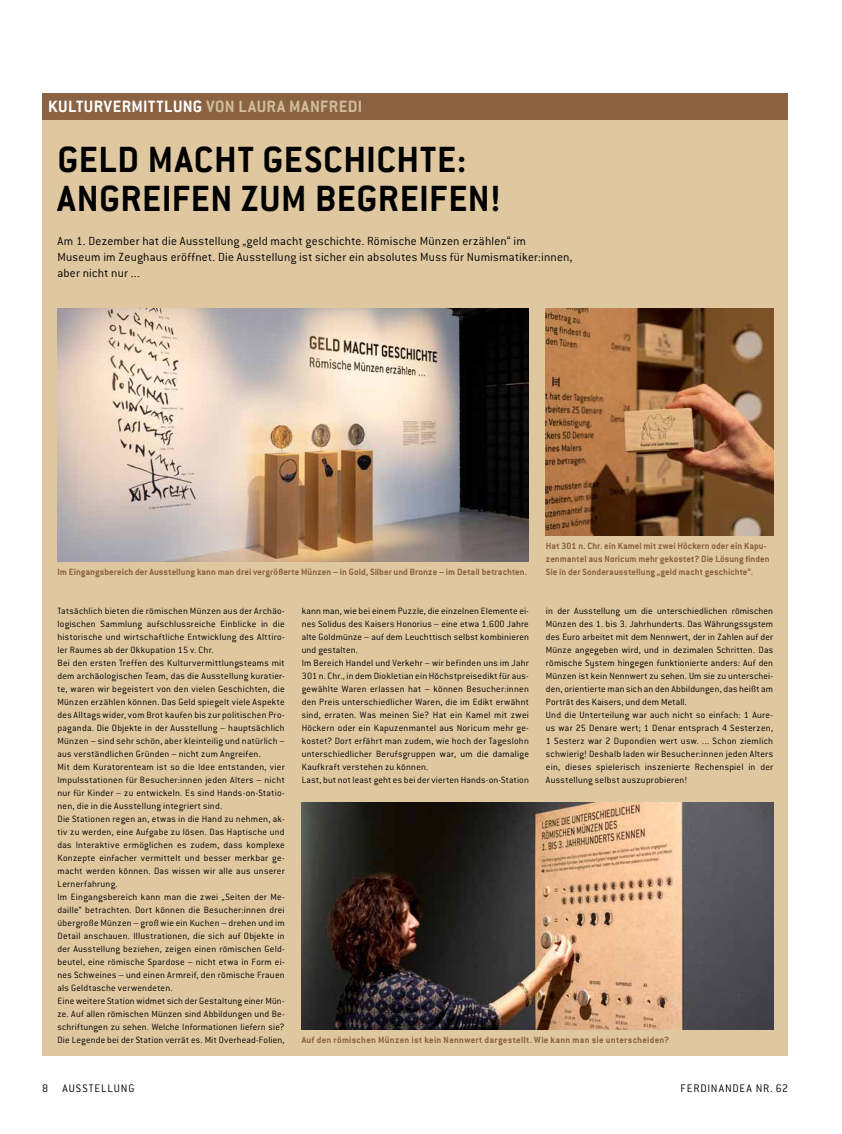
<style>
.page{position:relative;width:842px;height:1134px;background:#fff}
.page>*{position:absolute;margin:0;border:0;box-sizing:border-box;transform-origin:0 0}
.t1{font:700 40px/39px "Conduit ITC";letter-spacing:.015em;color:#000}
.t2{font:700 18px "Conduit ITC";letter-spacing:.03em;color:#fff}
.t3{font:300 13px/15.6px "Conduit ITC";letter-spacing:.015em;color:#000}
.t4{font:300 12px "Conduit ITC";letter-spacing:.075em;color:#000}
.t5{font:300 10px/13px "Conduit ITC";letter-spacing:.02em;color:#000}
.t6{font:700 10px/13px "Conduit ITC";letter-spacing:.01em;color:#8c6342}
.s1{color:#cfbd9e}
</style>
<div class="page">
<div style="left:43px;top:120px;width:745px;height:936px;background:#dfc8a0"></div>
<div style="left:43px;top:94px;width:745px;height:26px;background:#8c6342"></div>
<img style="left:57px;top:308px;width:472px;height:254px">
<img style="left:546px;top:308px;width:227px;height:228px">
<img style="left:302px;top:802px;width:471px;height:228px">
<h2 class="t2" style="left:48px;top:96px;width:315px">KULTURVERMITTLUNG <span class="s1">VON LAURA MANFREDI</span></h2>
<h1 class="t1" style="left:57px;top:139px;width:444px">GELD MACHT GESCHICHTE:<br>ANGREIFEN ZUM BEGREIFEN!</h1>
<h3 class="t3" style="left:57px;top:233px;width:517px">Am 1. Dezember hat die Ausstellung „geld macht geschichte. Römische Münzen erzählen“ im<br>Museum im Zeughaus eröffnet. Die Ausstellung ist sicher ein absolutes Muss für Numismatiker:innen, aber nicht nur ...</h3>
<p class="t6" style="left:57px;top:565px;width:471px">Im Eingangsbereich der Ausstellung kann man drei vergrößerte Münzen – in Gold, Silber und Bronze – im Detail betrachten.</p>
<p class="t6" style="left:546px;top:539px;width:225px">Hat 301 n. Chr. ein Kamel mit zwei Höckern oder ein Kapu&shy;zenmantel aus Noricum mehr gekostet? Die Lösung finden<br>Sie in der Sonderausstellung „geld macht geschichte“.</p>
<p class="t5" style="left:57px;top:604px;width:229px">Tatsächlich bieten die römischen Münzen aus der Archäo&shy;logischen Sammlung aufschlussreiche Einblicke in die historische und wirtschaftliche Entwicklung des Alttiro&shy;ler Raumes ab der Okkupation 15 v. Chr.<br>Bei den ersten Treffen des Kulturvermittlungsteams mit dem archäologischen Team, das die Ausstellung kuratier&shy;te, waren wir begeistert von den vielen Geschichten, die Münzen erzählen können. Das Geld spiegelt viele Aspekte des Alltags wider, vom Brot kaufen bis zur politischen Pro&shy;paganda. Die Objekte in der Ausstellung – hauptsächlich Münzen – sind sehr schön, aber kleinteilig und natürlich – aus verständlichen Gründen – nicht zum Angreifen.<br>Mit dem Kuratorenteam ist so die Idee entstanden, vier Impulsstationen für Besucher:innen jeden Alters – nicht nur für Kinder – zu entwickeln. Es sind Hands-on-Statio&shy;nen, die in die Ausstellung integriert sind.<br>Die Stationen regen an, etwas in die Hand zu nehmen, ak&shy;tiv zu werden, eine Aufgabe zu lösen. Das Haptische und das Interaktive ermöglichen es zudem, dass komplexe Konzepte einfacher vermittelt und besser merkbar ge&shy;macht werden können. Das wissen wir alle aus unserer Lernerfahrung.<br>Im Eingangsbereich kann man die zwei „Seiten der Me&shy;daille“ betrachten. Dort können die Besucher:innen drei übergroße Münzen – groß wie ein Kuchen – drehen und im Detail anschauen. Illustrationen, die sich auf Objekte in der Ausstellung beziehen, zeigen einen römischen Geld&shy;beutel, eine römische Spardose – nicht etwa in Form ei&shy;nes Schweines – und einen Armreif, den römische Frauen als Geldtasche verwendeten.<br>Eine weitere Station widmet sich der Gestaltung einer Mün&shy;ze. Auf allen römischen Münzen sind Abbildungen und Be&shy;schriftungen zu sehen. Welche Informationen liefern sie?<br>Die Legende bei der Station verrät es. Mit Overhead-Folien,</p>
<p class="t5" style="left:302px;top:604px;width:229px">kann man, wie bei einem Puzzle, die einzelnen Elemente ei&shy;nes Solidus des Kaisers Honorius – eine etwa 1.600 Jahre alte Goldmünze – auf dem Leuchttisch selbst kombinieren und gestalten.<br>Im Bereich Handel und Verkehr – wir befinden uns im Jahr 301 n. Chr., in dem Diokletian ein Höchstpreisedikt für aus&shy;gewählte Waren erlassen hat – können Besucher:innen den Preis unterschiedlicher Waren, die im Edikt erwähnt sind, erraten. Was meinen Sie? Hat ein Kamel mit zwei Höckern oder ein Kapuzenmantel aus Noricum mehr ge&shy;kostet? Dort erfährt man zudem, wie hoch der Tageslohn unterschiedlicher Berufsgruppen war, um die damalige Kaufkraft verstehen zu können.<br>Last, but not least geht es bei der vierten Hands-on-Station</p>
<p class="t5" style="left:546px;top:604px;width:229px">in der Ausstellung um die unterschiedlichen römischen Münzen des 1. bis 3. Jahrhunderts. Das Währungssystem des Euro arbeitet mit dem Nennwert, der in Zahlen auf der Münze angegeben wird, und in dezimalen Schritten. Das römische System hingegen funktionierte anders: Auf den Münzen ist kein Nennwert zu sehen. Um sie zu unterschei&shy;den, orientierte man sich an den Abbildungen, das heißt am Porträt des Kaisers, und dem Metall.<br>Und die Unterteilung war auch nicht so einfach: 1 Aure&shy;us war 25 Denare wert; 1 Denar entsprach 4 Sesterzen, 1 Sesterz war 2 Dupondien wert usw. ... Schon ziemlich schwierig! Deshalb laden wir Besucher:innen jeden Alters ein, dieses spielerisch inszenierte Rechenspiel in der Ausstellung selbst auszuprobieren!</p>
<p class="t6" style="left:302px;top:1033px;width:369px">Auf den römischen Münzen ist kein Nennwert dargestellt. Wie kann man sie unterscheiden?</p>
<p class="t4" style="left:42px;top:1082px;width:94px">8 AUSSTELLUNG</p>
<p class="t4" style="left:680px;top:1082px;width:109px">FERDINANDEA NR. 62</p>
</div>
